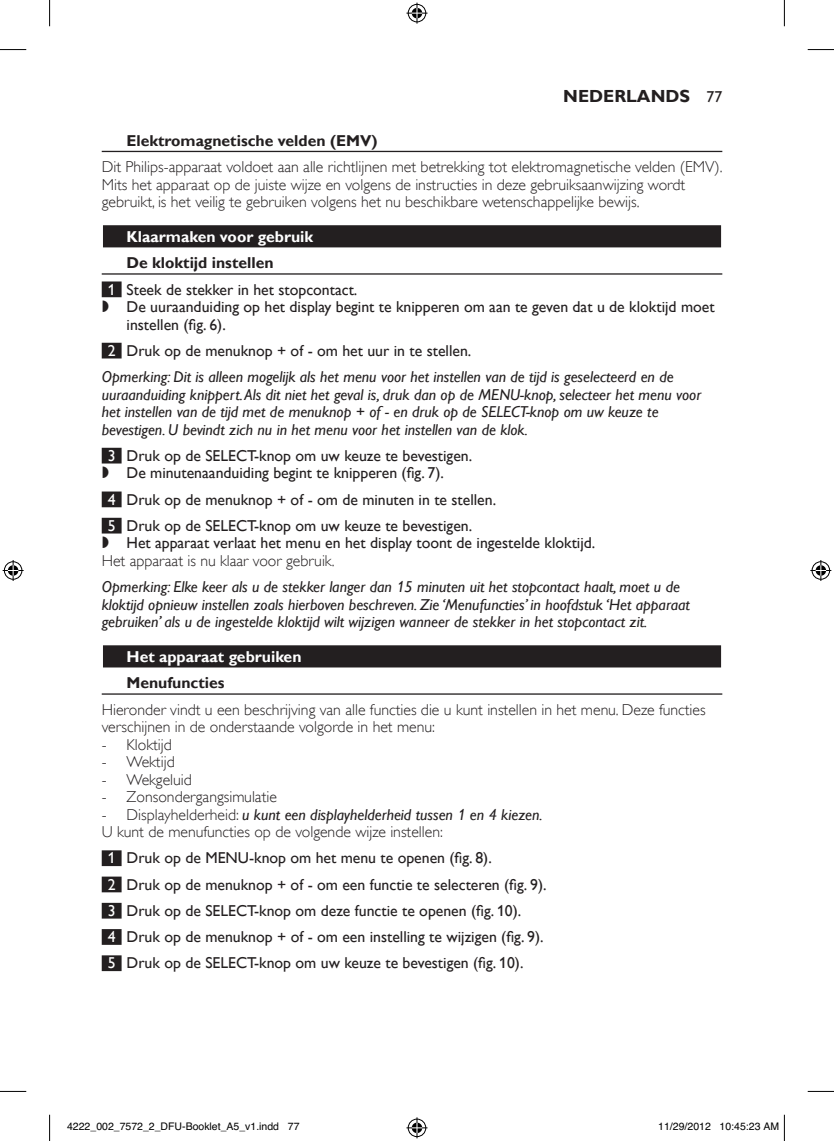
<style>
.page{position:relative;width:834px;height:1141px;background:#fff}
.page>*{position:absolute;margin:0;border:0;box-sizing:border-box;transform-origin:0 0}
.t1{font:700 17.5px "Gill Sans Alt One WGL";color:#231f20}
.t2{font:italic 15.75px/17.5px "Gill Sans Alt One WGL";color:#231f20}
.t3{font:15.75px/26.2px "Gill Sans Alt One WGL";color:#231f20}
.t4{font:15.75px/17.5px "Gill Sans Alt One WGL Light";color:#231f20}
.t5{font:700 15.75px "Gill Sans Alt One WGL";color:#231f20}
.t6{font:700 15.75px "Gill Sans Alt One WGL";color:#fff}
.t7{font:10.5px "Helvetica";color:#000}
.s1{font-weight:400;font-size:15.75px}
.s2{font-weight:700}
.s3{color:#fff}
.s4{font-family:"Philips Ll Font Plain"}
.s5{font-style:normal;color:#fff}
.s6{font-style:normal}
.s7{font-family:"Gill Sans Alt One WGL Light";font-style:normal}
</style>
<div class="page">
<hr style="left:102px;top:151px;width:620px;height:1px;background:#231f20">
<div style="left:102px;top:224px;width:620px;height:25px;background:#a2a1a1"></div>
<div style="left:103px;top:225px;width:617px;height:22px;background:#231f20"></div>
<hr style="left:102px;top:273px;width:620px;height:2px;background:#231f20">
<div style="left:102px;top:281px;width:19px;height:16px;background:#231f20"></div>
<div style="left:102px;top:343px;width:19px;height:15px;background:#231f20"></div>
<div style="left:102px;top:448px;width:19px;height:15px;background:#231f20"></div>
<div style="left:102px;top:491px;width:19px;height:16px;background:#231f20"></div>
<div style="left:102px;top:518px;width:19px;height:15px;background:#231f20"></div>
<div style="left:102px;top:644px;width:620px;height:25px;background:#929090"></div>
<div style="left:103px;top:645px;width:617px;height:22px;background:#231f20"></div>
<hr style="left:102px;top:693px;width:620px;height:2px;background:#231f20">
<div style="left:102px;top:850px;width:19px;height:16px;background:#231f20"></div>
<div style="left:102px;top:876px;width:19px;height:16px;background:#231f20"></div>
<div style="left:102px;top:903px;width:19px;height:15px;background:#231f20"></div>
<div style="left:102px;top:929px;width:19px;height:16px;background:#231f20"></div>
<div style="left:102px;top:955px;width:19px;height:16px;background:#231f20"></div>
<svg style="left:0;top:49px;width:26px;height:1px"></svg>
<svg style="left:807px;top:49px;width:26px;height:1px"></svg>
<svg style="left:0;top:1091px;width:26px;height:1px"></svg>
<svg style="left:807px;top:1091px;width:26px;height:1px"></svg>
<svg style="left:49px;top:0;width:1px;height:26px"></svg>
<svg style="left:49px;top:1115px;width:1px;height:26px"></svg>
<svg style="left:783px;top:0;width:1px;height:26px"></svg>
<svg style="left:406px;top:3px;width:21px;height:21px"></svg>
<svg style="left:406px;top:1117px;width:21px;height:21px"></svg>
<svg style="left:3px;top:560px;width:21px;height:21px"></svg>
<svg style="left:810px;top:560px;width:21px;height:21px"></svg>
<svg style="left:783px;top:1115px;width:1px;height:26px"></svg>
<p class="t1" style="left:563px;top:84px;width:14px">Nede</p>
<p class="t1" style="left:614px;top:84px;width:109px">rlands <span class="s1">77</span></p>
<p class="t5" style="left:126px;top:130px;width:252px">Elektromagnetische velden (EMV)</p>
<p class="t4" style="left:102px;top:158px;width:622px">Dit Philips-apparaat voldoet aan alle richtlijnen met betrekking tot elektromagnetische velden (EMV).<br>Mits het apparaat op de juiste wijze en volgens de instructies in deze gebruiksaanwijzing wordt gebruikt, is het veilig te gebruiken volgens het nu beschikbare wetenschappelijke bewijs.</p>
<p class="t6" style="left:126px;top:226px;width:188px">Klaarmaken voor gebruik</p>
<p class="t3" style="left:108px;top:250px;width:251px;text-indent:19px"><span class="s2">De kloktijd instellen<br></span><span class="s3">1</span> Steek de stekker in het stopcontact.</p>
<p class="t3" style="left:126px;top:298px;width:589px;line-height:17.5px;text-indent:-25px"><span class="s4">,</span> De uuraanduiding op het display begint te knipperen om aan te geven dat u de kloktijd moet instellen (fig. 6).</p>
<p class="t2" style="left:102px;top:337px;width:573px;line-height:26.2px;text-indent:6px"><span class="s5">2</span> <span class="s6">Druk op de menuknop + of - om het uur in te stellen.<br></span>Opmerking: Dit is alleen mogelijk als het menu voor het instellen van de tijd is geselecteerd en de</p>
<p class="t2" style="left:102px;top:385px;width:601px">uuraanduiding knippert. Als dit niet het geval is, druk dan op de MENU-knop, selecteer het menu voor het instellen van de tijd met de menuknop + of - en druk op de SELECT-knop om uw keuze te bevestigen. U bevindt zich nu in het menu voor het instellen van de klok.</p>
<p class="t3" style="left:102px;top:447px;width:372px;line-height:17.5px;text-indent:6px"><span class="s3">3</span> Druk op de SELECT-knop om uw keuze te bevestigen. <span class="s4">,</span> De minutenaanduiding begint te knipperen (fig. 7).</p>
<p class="t3" style="left:108px;top:486px;width:390px"><span class="s3">4</span> Druk op de menuknop + of - om de minuten in te stellen.<br><span class="s3">5</span> Druk op de SELECT-knop om uw keuze te bevestigen.</p>
<p class="t3" style="left:102px;top:530px;width:495px"><span class="s4">,</span> Het apparaat verlaat het menu en het display toont de ingestelde kloktijd.</p>
<p class="t4" style="left:102px;top:552px;width:234px">Het apparaat is nu klaar voor gebruik.</p>
<p class="t2" style="left:102px;top:578px;width:589px">Opmerking: Elke keer als u de stekker langer dan 15 minuten uit het stopcontact haalt, moet u de kloktijd opnieuw instellen zoals hierboven beschreven. Zie ‘Menufuncties’ in hoofdstuk ‘Het apparaat gebruiken’ als u de ingestelde kloktijd wilt wijzigen wanneer de stekker in het stopcontact zit.</p>
<p class="t6" style="left:126px;top:646px;width:176px">Het apparaat gebruiken</p>
<p class="t5" style="left:126px;top:672px;width:99px">Menufuncties</p>
<p class="t4" style="left:102px;top:701px;width:605px">Hieronder vindt u een beschrijving van alle functies die u kunt instellen in het menu. Deze functies verschijnen in de onderstaande volgorde in het menu:</p>
<p class="t4" style="left:102px;top:736px;width:72px">- Kloktijd</p>
<p class="t4" style="left:102px;top:753px;width:74px">- Wektijd</p>
<p class="t4" style="left:102px;top:771px;width:92px">- Wekgeluid</p>
<p class="t4" style="left:102px;top:788px;width:177px">- Zonsondergangsimulatie</p>
<p class="t2" style="left:102px;top:805px;width:442px"><span class="s7">- Displayhelderheid:</span> u kunt een displayhelderheid tussen 1 en 4 kiezen.</p>
<p class="t4" style="left:102px;top:823px;width:342px">U kunt de menufuncties op de volgende wijze instellen:</p>
<p class="t3" style="left:108px;top:845px;width:440px"><span class="s3">1</span> Druk op de MENU-knop om het menu te openen (fig. 8).<br><span class="s3">2</span> Druk op de menuknop + of - om een functie te selecteren (fig. 9).<br><span class="s3">3</span> Druk op de SELECT-knop om deze functie te openen (fig. 10).<br><span class="s3">4</span> Druk op de menuknop + of - om een instelling te wijzigen (fig. 9).<br><span class="s3">5</span> Druk op de SELECT-knop om uw keuze te bevestigen (fig. 10).</p>
<p class="t7" style="left:67px;top:1120px;width:234px">4222_002_7572_2_DFU-Booklet_A5_v1.indd 77</p>
<p class="t7" style="left:658px;top:1120px;width:122px">11/29/2012 10:45:23 AM</p>
</div>
